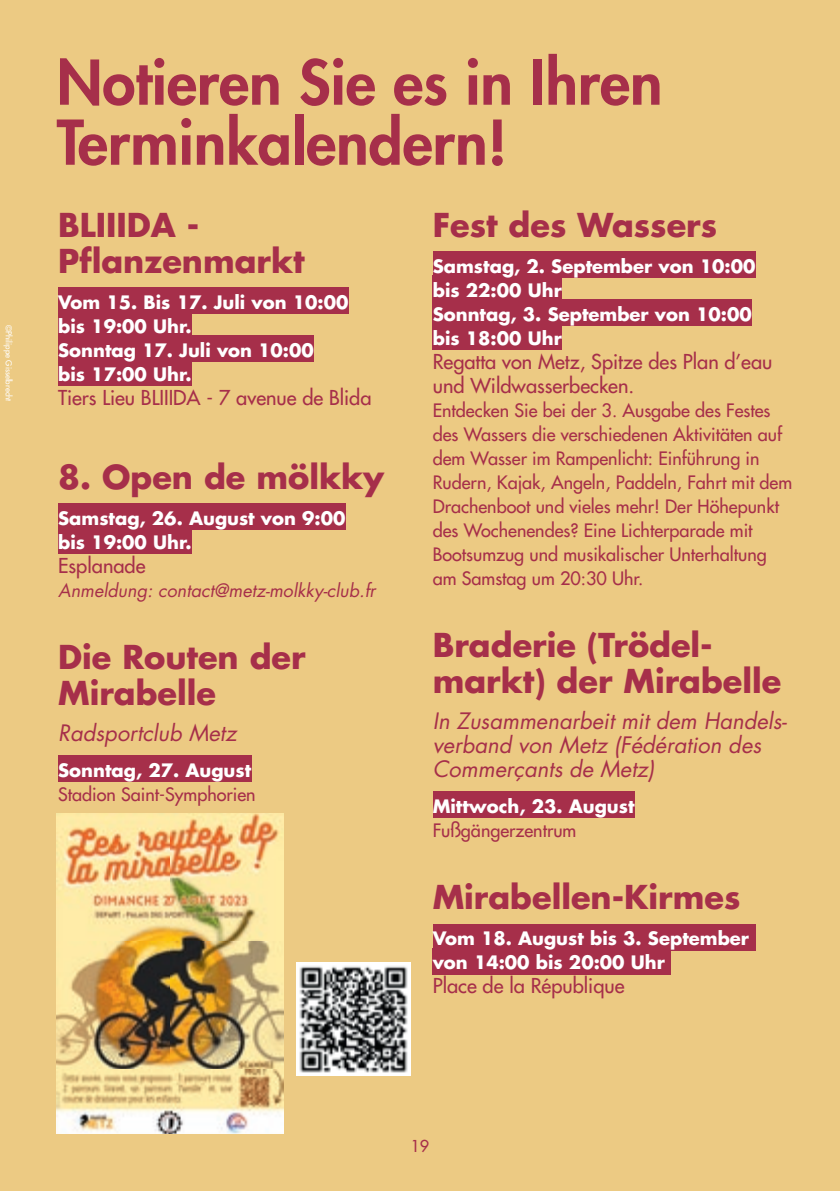
<style>
.page{position:relative;width:840px;height:1191px;background:#fff}
.page>*{position:absolute;margin:0;border:0;box-sizing:border-box;transform-origin:0 0}
.t1{font:800 60px/60px "Futura LT";color:#a62f4a}
.t2{font:700 32px/36px "Futura LT";color:#a62f4a}
.t3{font:italic 22px/24px "Futura LT";color:#a62f4a}
.t4{font:20px/24px "Futura LT";color:#a62f4a}
.t5{font:18px/24px "Futura LT";color:#a62f4a}
.t6{font:700 18px/24px "Futura LT";color:#fff}
.t7{font:italic 18px "Futura LT";color:#a62f4a}
.t8{font:16px "Futura LT";color:#a62f4a}
.t9{font:8px "Futura LT";color:#fff}
</style>
<div class="page">
<div style="left:0;top:0;width:839px;height:1191px;background:#ecca83"></div>
<div style="left:58px;top:288px;width:290px;height:26px;background:#a62f4a"></div>
<div style="left:58px;top:312px;width:134px;height:26px;background:#a62f4a"></div>
<div style="left:58px;top:336px;width:256px;height:26px;background:#a62f4a"></div>
<div style="left:58px;top:360px;width:134px;height:26px;background:#a62f4a"></div>
<div style="left:58px;top:504px;width:287px;height:26px;background:#a62f4a"></div>
<div style="left:58px;top:528px;width:134px;height:26px;background:#a62f4a"></div>
<div style="left:58px;top:756px;width:193px;height:26px;background:#a62f4a"></div>
<div style="left:432px;top:252px;width:323px;height:26px;background:#a62f4a"></div>
<div style="left:432px;top:276px;width:129px;height:26px;background:#a62f4a"></div>
<div style="left:432px;top:300px;width:319px;height:26px;background:#a62f4a"></div>
<div style="left:432px;top:324px;width:129px;height:26px;background:#a62f4a"></div>
<div style="left:432px;top:792px;width:202px;height:26px;background:#a62f4a"></div>
<div style="left:432px;top:924px;width:322px;height:26px;background:#a62f4a"></div>
<div style="left:432px;top:948px;width:238px;height:26px;background:#a62f4a"></div>
<img style="left:57px;top:813px;width:226px;height:321px">
<img style="left:296px;top:962px;width:114px;height:113px">
<p class="t9" style="left:14px;top:325px;width:78px;rotate:90deg">©Philippe Gisselbrecht</p>
<h1 class="t1" style="left:57px;top:52px;width:607px">Notieren Sie es in Ihren<br>Terminkalendern!</h1>
<h2 class="t2" style="left:58px;top:206px;width:248px">BLIIIDA -<br>Pflanzenmarkt</h2>
<p class="t6" style="left:58px;top:290px;width:291px">Vom 15. Bis 17. Juli von 10:00 bis 19:00 Uhr.<br>Sonntag 17. Juli von 10:00<br>bis 17:00 Uhr.</p>
<p class="t4" style="left:58px;top:385px;width:315px">Tiers Lieu BLIIIDA - 7 avenue de Blida</p>
<h2 class="t2" style="left:58px;top:458px;width:327px">8. Open de mölkky</h2>
<p class="t6" style="left:58px;top:506px;width:289px">Samstag, 26. August von 9:00 bis 19:00 Uhr.</p>
<p class="t4" style="left:58px;top:553px;width:89px">Esplanade</p>
<p class="t7" style="left:58px;top:579px;width:319px">Anmeldung: contact@metz-molkky-club.fr</p>
<h2 class="t2" style="left:58px;top:638px;width:249px">Die Routen der<br>Mirabelle</h2>
<p class="t3" style="left:58px;top:721px;width:180px">Radsportclub Metz</p>
<p class="t6" style="left:58px;top:758px;width:194px">Sonntag, 27. August</p>
<p class="t5" style="left:58px;top:782px;width:199px">Stadion Saint-Symphorien</p>
<h2 class="t2" style="left:432px;top:206px;width:286px">Fest des Wassers</h2>
<p class="t6" style="left:432px;top:254px;width:324px">Samstag, 2. September von 10:00 bis 22:00 Uhr<br>Sonntag, 3. September von 10:00 bis 18:00 Uhr</p>
<p class="t4" style="left:432px;top:349px;width:341px">Regatta von Metz, Spitze des Plan d’eau und Wildwasserbecken.</p>
<p class="t5" style="left:432px;top:398px;width:361px">Entdecken Sie bei der 3. Ausgabe des Festes des Wassers die verschiedenen Aktivitäten auf dem Wasser im Rampenlicht: Einführung in Rudern, Kajak, Angeln, Paddeln, Fahrt mit dem Drachenboot und vieles mehr! Der Höhepunkt des Wochenendes? Eine Lichterparade mit Bootsumzug und musikalischer Unterhaltung am Samstag um 20:30 Uhr.</p>
<h2 class="t2" style="left:432px;top:626px;width:350px">Braderie (Trödel&shy;markt) der Mirabelle</h2>
<p class="t3" style="left:432px;top:709px;width:356px">In Zusammenarbeit mit dem Handels&shy;verband von Metz (Fédération des<br>Commerçants de Metz)</p>
<p class="t6" style="left:432px;top:794px;width:203px">Mittwoch, 23. August</p>
<p class="t5" style="left:432px;top:818px;width:145px">Fußgängerzentrum</p>
<h2 class="t2" style="left:432px;top:878px;width:309px">Mirabellen-Kirmes</h2>
<p class="t6" style="left:432px;top:926px;width:317px">Vom 18. August bis 3. September von 14:00 bis 20:00 Uhr</p>
<p class="t4" style="left:432px;top:973px;width:193px">Place de la République</p>
<p class="t8" style="left:410px;top:1135px;width:20px">19</p>
</div>
